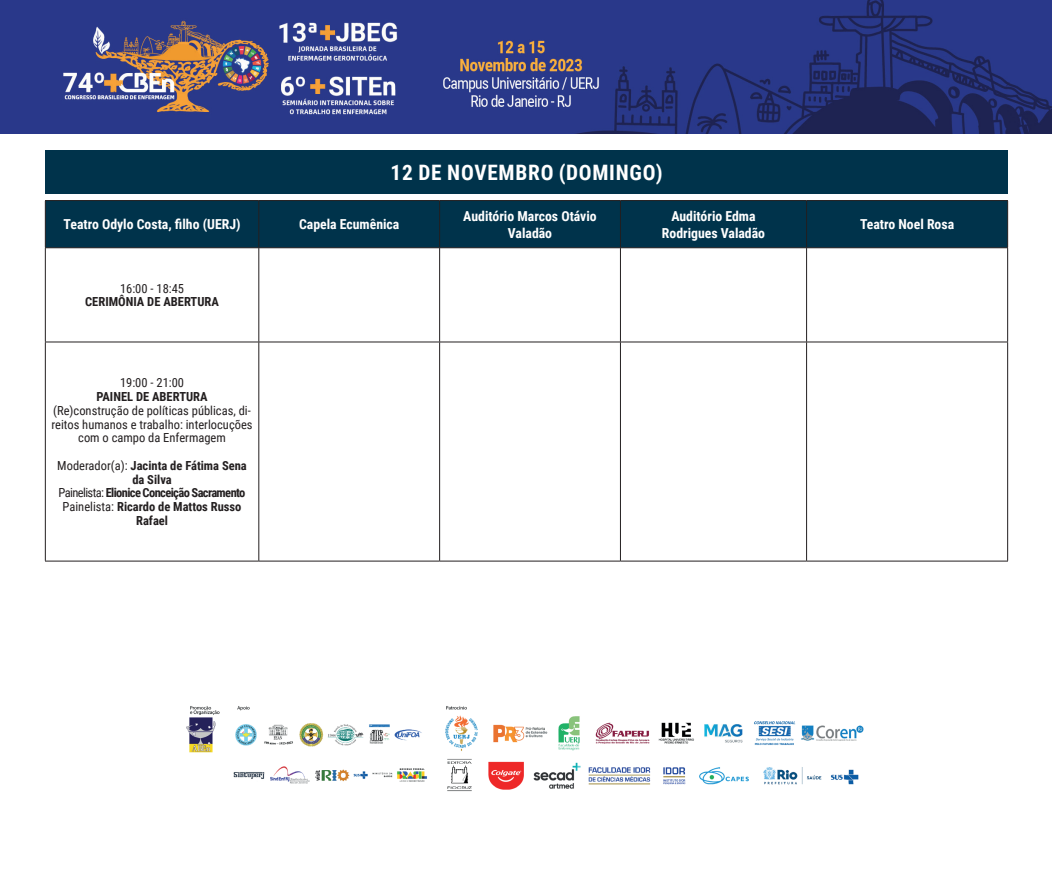
<style>
.page{position:relative;width:1053px;height:886px;background:#fff}
.page>*{position:absolute;margin:0;border:0;box-sizing:border-box;transform-origin:0 0}
.t1{font:700 21.25px "Roboto Condensed";letter-spacing:.035em;color:#fff}
.t2{font:700 13.75px/16.5px "Roboto Condensed";color:#fff;text-align:center}
.t3{font:700 12.5px/13.8px "Roboto Condensed";color:#231f20;text-align:center}
.t4{font:12.5px/13.8px "Roboto Condensed";color:#231f20;text-align:center}
.s1{font-weight:400}
</style>
<div class="page">
<img style="left:0;top:0;width:1051px;height:134px">
<div style="left:45px;top:151px;width:962px;height:43px;background:#00334b"></div>
<div style="left:46px;top:201px;width:961px;height:46px;background:#00334b"></div>
<hr style="left:45px;top:200px;width:214px;height:1px;background:#231f20">
<hr style="left:45px;top:201px;width:1px;height:46px;background:#231f20">
<hr style="left:259px;top:200px;width:180px;height:1px;background:#231f20">
<hr style="left:258px;top:201px;width:1px;height:46px;background:#231f20">
<hr style="left:439px;top:200px;width:181px;height:1px;background:#231f20">
<hr style="left:439px;top:201px;width:1px;height:46px;background:#231f20">
<hr style="left:620px;top:200px;width:186px;height:1px;background:#231f20">
<hr style="left:620px;top:201px;width:1px;height:46px;background:#231f20">
<hr style="left:806px;top:200px;width:201px;height:1px;background:#231f20">
<hr style="left:806px;top:201px;width:1px;height:46px;background:#231f20">
<hr style="left:1007px;top:201px;width:1px;height:46px;background:#231f20">
<hr style="left:45px;top:247px;width:214px;height:1px;background:#231f20">
<hr style="left:45px;top:248px;width:1px;height:94px;background:#231f20">
<hr style="left:259px;top:247px;width:180px;height:1px;background:#231f20">
<hr style="left:258px;top:248px;width:1px;height:94px;background:#231f20">
<hr style="left:439px;top:247px;width:181px;height:1px;background:#231f20">
<hr style="left:439px;top:248px;width:1px;height:94px;background:#231f20">
<hr style="left:620px;top:247px;width:186px;height:1px;background:#231f20">
<hr style="left:620px;top:248px;width:1px;height:94px;background:#231f20">
<hr style="left:806px;top:247px;width:201px;height:1px;background:#231f20">
<hr style="left:806px;top:248px;width:1px;height:94px;background:#231f20">
<hr style="left:1007px;top:248px;width:1px;height:94px;background:#231f20">
<hr style="left:45px;top:342px;width:214px;height:1px;background:#231f20">
<hr style="left:45px;top:342px;width:1px;height:219px;background:#231f20">
<hr style="left:259px;top:342px;width:180px;height:1px;background:#231f20">
<hr style="left:258px;top:342px;width:1px;height:219px;background:#231f20">
<hr style="left:439px;top:342px;width:181px;height:1px;background:#231f20">
<hr style="left:439px;top:342px;width:1px;height:219px;background:#231f20">
<hr style="left:620px;top:342px;width:186px;height:1px;background:#231f20">
<hr style="left:620px;top:342px;width:1px;height:219px;background:#231f20">
<hr style="left:806px;top:342px;width:201px;height:1px;background:#231f20">
<hr style="left:806px;top:342px;width:1px;height:219px;background:#231f20">
<hr style="left:1007px;top:342px;width:1px;height:219px;background:#231f20">
<hr style="left:45px;top:561px;width:214px;height:1px;background:#231f20">
<hr style="left:259px;top:561px;width:180px;height:1px;background:#231f20">
<hr style="left:439px;top:561px;width:181px;height:1px;background:#231f20">
<hr style="left:620px;top:561px;width:186px;height:1px;background:#231f20">
<hr style="left:806px;top:561px;width:201px;height:1px;background:#231f20">
<img style="left:186px;top:706px;width:678px;height:86px">
<h1 class="t1" style="left:390px;top:157px;width:274px">12 DE NOVEMBRO (DOMINGO)</h1>
<p class="t2" style="left:64px;top:216px;width:178px">Teatro Odylo Costa, filho (UERJ)</p>
<p class="t2" style="left:299px;top:216px;width:102px">Capela Ecumênica</p>
<p class="t2" style="left:463px;top:207px;width:135px">Auditório Marcos Otávio<br>Valadão</p>
<p class="t2" style="left:662px;top:207px;width:105px">Auditório Edma<br>Rodrigues Valadão</p>
<p class="t2" style="left:860px;top:216px;width:96px">Teatro Noel Rosa</p>
<p class="t4" style="left:120px;top:281px;width:66px">16:00 - 18:45</p>
<p class="t3" style="left:85px;top:295px;width:135px">CERIMÔNIA DE ABERTURA</p>
<p class="t4" style="left:120px;top:376px;width:66px">19:00 - 21:00</p>
<p class="t3" style="left:96px;top:389px;width:113px">PAINEL DE ABERTURA</p>
<p class="t4" style="left:51px;top:403px;width:203px">(Re)construção de políticas públicas, di&shy;reitos humanos e trabalho: interlocuções com o campo da Enfermagem</p>
<p class="t3" style="left:57px;top:458px;width:191px"><span class="s1">Moderador(a):</span> Jacinta de Fátima Sena da Silva<br><span class="s1">Painelista:</span> Elionice Conceição Sacramento<br><span class="s1">Painelista:</span> Ricardo de Mattos Russo<br>Rafael</p>
</div>
